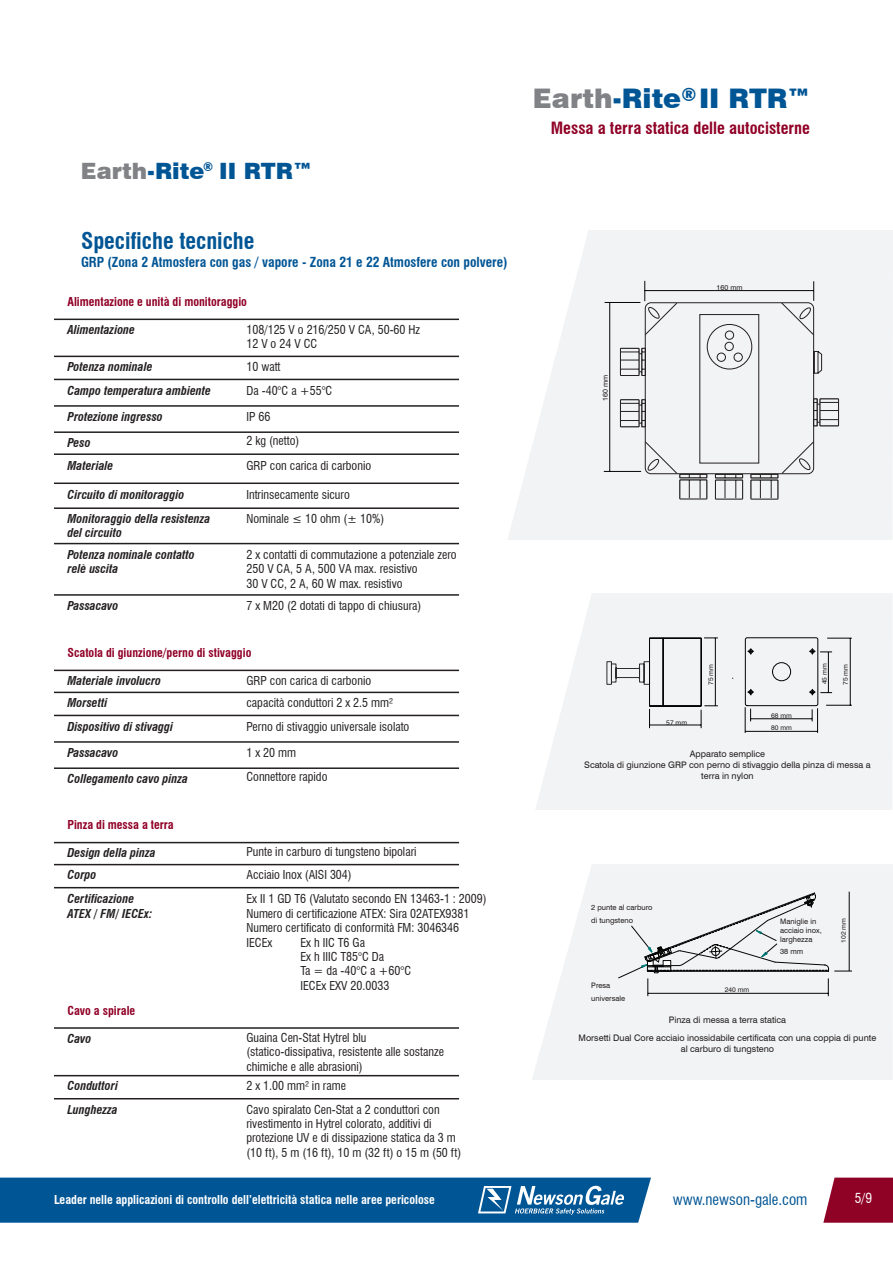
<style>
.page{position:relative;width:893px;height:1263px;background:#fff}
.page>*{position:absolute;margin:0;border:0;box-sizing:border-box;transform-origin:0 0}
.t1{font:900 27px "Swiss 721 BT";color:#005595}
.t2{font:700 condensed 22.5px "Swiss 721 BT";color:#005595}
.t3{font:900 22.5px "Swiss 721 BT";color:#005595}
.t4{font:900 18px "Swiss 721 BT";color:#005595}
.t5{font:700 condensed 16.5px "Swiss 721 BT";color:#900126}
.t6{font:condensed 15px "Swiss 721 BT";color:#005595}
.t7{font:700 condensed 13.5px "Swiss 721 BT";color:#005595}
.t8{font:condensed 13.5px "Swiss 721 BT";color:#fff}
.t9{font:condensed 12px/14.4px "Swiss 721 BT";color:#231f20}
.t10{font:italic 700 condensed 12px "Swiss 721 BT";color:#231f20}
.t11{font:700 condensed 12px "Swiss 721 BT";color:#900126}
.t12{font:700 condensed 12px "Swiss 721 BT";color:#fff}
.t13{font:900 12px "Swiss 721 BT";color:#005595}
.t14{font:9px/10.8px "Swiss 721 BT";color:#231f20;text-align:center}
.t15{font:7.5px/9px "Swiss 721 BT";color:#231f20}
.t16{font:7.2px "Swiss 721 BT";color:#231f20}
.t17{font:6.75px "Swiss 721 BT";color:#231f20}
.t18{font:6.6px "Swiss 721 BT";color:#231f20}
.s1{color:#808285}
</style>
<div class="page">
<svg style="left:823px;top:1177px;width:70px;height:46px;background:#9b1b3c"></svg>
<svg style="left:0;top:1177px;width:651px;height:46px;background:#11609c"></svg>
<svg style="left:508px;top:230px;width:385px;height:310px;fill:#f2f3f4"></svg>
<svg style="left:536px;top:593px;width:356px;height:217px;fill:#f2f3f4"></svg>
<svg style="left:532px;top:864px;width:361px;height:216px;fill:#f2f3f4"></svg>
<hr style="left:54px;top:319px;width:405px;height:1px;background:#231f20">
<hr style="left:54px;top:670px;width:405px;height:1px;background:#231f20">
<hr style="left:54px;top:842px;width:405px;height:1px;background:#231f20">
<hr style="left:54px;top:1027px;width:405px;height:2px;background:#231f20">
<hr style="left:54px;top:356px;width:405px;height:1px;background:#231f20">
<hr style="left:54px;top:692px;width:405px;height:1px;background:#231f20">
<hr style="left:54px;top:864px;width:405px;height:1px;background:#231f20">
<hr style="left:54px;top:1075px;width:405px;height:1px;background:#231f20">
<hr style="left:54px;top:379px;width:405px;height:1px;background:#231f20">
<hr style="left:54px;top:715px;width:405px;height:1px;background:#231f20">
<hr style="left:54px;top:887px;width:405px;height:1px;background:#231f20">
<hr style="left:54px;top:1098px;width:405px;height:1px;background:#231f20">
<hr style="left:54px;top:405px;width:405px;height:2px;background:#231f20">
<hr style="left:54px;top:741px;width:405px;height:2px;background:#231f20">
<hr style="left:54px;top:431px;width:405px;height:2px;background:#231f20">
<hr style="left:54px;top:767px;width:405px;height:2px;background:#231f20">
<hr style="left:54px;top:507px;width:405px;height:2px;background:#231f20">
<hr style="left:54px;top:453px;width:405px;height:2px;background:#231f20">
<hr style="left:54px;top:543px;width:405px;height:1px;background:#231f20">
<hr style="left:54px;top:482px;width:405px;height:2px;background:#231f20">
<hr style="left:54px;top:594px;width:405px;height:2px;background:#231f20">
<hr style="left:609px;top:302px;width:1px;height:169px;background:#040504">
<hr style="left:605px;top:302px;width:35px;height:1px;background:#040504">
<hr style="left:604px;top:471px;width:37px;height:1px;background:#040504">
<div style="left:819px;top:398px;width:20px;height:28px;border:1px solid #231f20"></div>
<div style="left:750px;top:479px;width:28px;height:21px;border:1px solid #231f20"></div>
<div style="left:715px;top:479px;width:28px;height:21px;border:1px solid #231f20"></div>
<div style="left:679px;top:479px;width:28px;height:20px;border:1px solid #231f20"></div>
<svg style="left:620px;top:281px;width:218px;height:217px"></svg>
<div style="left:679px;top:474px;width:28px;height:4px;border:1px solid #231f20"></div>
<svg style="left:607px;top:638px;width:111px;height:90px"></svg>
<svg style="left:745px;top:637px;width:107px;height:96px"></svg>
<div style="left:772px;top:662px;width:19px;height:19px;border:1px solid #040504;border-radius:50%"></div>
<hr style="left:849px;top:892px;width:1px;height:79px;background:#040504">
<svg style="left:618px;top:893px;width:234px;height:103px"></svg>
<div style="left:638px;top:915px;width:30px;height:17px;background:#f2f3f4"></div>
<p class="t4" style="left:681px;top:84px;width:16px">®</p>
<p class="t1" style="left:533px;top:82px;width:279px"><span class="s1">Earth</span>-Rite II RTR™</p>
<p class="t13" style="left:203px;top:160px;width:11px">®</p>
<p class="t3" style="left:81px;top:158px;width:233px"><span class="s1">Earth</span>-Rite II RTR™</p>
<p class="t2" style="left:81px;top:228px;width:175px">Specifiche tecniche</p>
<p class="t7" style="left:81px;top:254px;width:428px">GRP (Zona 2 Atmosfera con gas / vapore - Zona 21 e 22 Atmosfere con polvere)</p>
<p class="t11" style="left:68px;top:295px;width:181px">Alimentazione e unità di monitoraggio</p>
<p class="t10" style="left:68px;top:322px;width:69px">Alimentazione</p>
<p class="t9" style="left:246px;top:322px;width:175px">108/125 V o 216/250 V CA, 50-60 Hz</p>
<p class="t9" style="left:246px;top:337px;width:72px">12 V o 24 V CC</p>
<p class="t10" style="left:68px;top:359px;width:87px">Potenza nominale</p>
<p class="t9" style="left:246px;top:359px;width:36px">10 watt</p>
<p class="t10" style="left:68px;top:383px;width:145px">Campo temperatura ambiente</p>
<p class="t9" style="left:246px;top:383px;width:87px">Da -40°C a +55°C</p>
<p class="t10" style="left:68px;top:409px;width:97px">Protezione ingresso</p>
<p class="t9" style="left:246px;top:409px;width:25px">IP 66</p>
<p class="t10" style="left:68px;top:435px;width:25px">Peso</p>
<p class="t9" style="left:246px;top:433px;width:55px">2 kg (netto)</p>
<p class="t10" style="left:68px;top:458px;width:47px">Materiale</p>
<p class="t9" style="left:246px;top:458px;width:126px">GRP con carica di carbonio</p>
<p class="t10" style="left:68px;top:487px;width:118px">Circuito di monitoraggio</p>
<p class="t9" style="left:246px;top:487px;width:105px">Intrinsecamente sicuro</p>
<p class="t10" style="left:68px;top:511px;width:144px">Monitoraggio della resistenza</p>
<p class="t10" style="left:68px;top:526px;width:56px">del circuito</p>
<p class="t9" style="left:246px;top:511px;width:139px">Nominale ≤ 10 ohm (± 10%)</p>
<p class="t10" style="left:68px;top:547px;width:129px">Potenza nominale contatto</p>
<p class="t10" style="left:68px;top:562px;width:52px">relè uscita</p>
<p class="t9" style="left:246px;top:547px;width:212px">2 x contatti di commutazione a potenziale zero</p>
<p class="t9" style="left:246px;top:562px;width:173px">250 V CA, 5 A, 500 VA max. resistivo</p>
<p class="t9" style="left:246px;top:576px;width:158px">30 V CC, 2 A, 60 W max. resistivo</p>
<p class="t10" style="left:68px;top:599px;width:53px">Passacavo</p>
<p class="t9" style="left:246px;top:599px;width:177px">7 x M20 (2 dotati di tappo di chiusura)</p>
<p class="t11" style="left:68px;top:646px;width:185px">Scatola di giunzione/perno di stivaggio</p>
<p class="t10" style="left:68px;top:673px;width:95px">Materiale involucro</p>
<p class="t9" style="left:246px;top:673px;width:126px">GRP con carica di carbonio</p>
<p class="t10" style="left:68px;top:695px;width:41px">Morsetti</p>
<p class="t9" style="left:246px;top:695px;width:148px">capacità conduttori 2 x 2.5 mm²</p>
<p class="t10" style="left:68px;top:719px;width:107px">Dispositivo di stivaggi</p>
<p class="t9" style="left:246px;top:719px;width:165px">Perno di stivaggio universale isolato</p>
<p class="t10" style="left:68px;top:745px;width:53px">Passacavo</p>
<p class="t9" style="left:246px;top:745px;width:51px">1 x 20 mm</p>
<p class="t10" style="left:68px;top:771px;width:122px">Collegamento cavo pinza</p>
<p class="t9" style="left:246px;top:769px;width:83px">Connettore rapido</p>
<p class="t11" style="left:68px;top:818px;width:108px">Pinza di messa a terra</p>
<p class="t10" style="left:68px;top:846px;width:90px">Design della pinza</p>
<p class="t9" style="left:246px;top:845px;width:172px">Punte in carburo di tungsteno bipolari</p>
<p class="t10" style="left:68px;top:867px;width:31px">Corpo</p>
<p class="t9" style="left:246px;top:867px;width:107px">Acciaio Inox (AISI 304)</p>
<p class="t10" style="left:68px;top:892px;width:68px">Certificazione</p>
<p class="t10" style="left:68px;top:906px;width:86px">ATEX / FM/ IECEx:</p>
<p class="t9" style="left:246px;top:892px;width:242px">Ex II 1 GD T6 (Valutato secondo EN 13463-1 : 2009)</p>
<p class="t9" style="left:246px;top:906px;width:224px">Numero di certificazione ATEX: Sira 02ATEX9381</p>
<p class="t9" style="left:246px;top:920px;width:214px">Numero certificato di conformità FM: 3046346</p>
<p class="t9" style="left:246px;top:935px;width:28px">IECEx</p>
<p class="t9" style="left:300px;top:935px;width:112px">Ex h IIC T6 Ga<br>Ex h IIIC T85°C Da<br>Ta = da -40°C a +60°C<br>IECEx EXV 20.0033</p>
<p class="t11" style="left:68px;top:1003px;width:69px">Cavo a spirale</p>
<p class="t10" style="left:68px;top:1031px;width:26px">Cavo</p>
<p class="t9" style="left:246px;top:1030px;width:121px">Guaina Cen-Stat Hytrel blu</p>
<p class="t9" style="left:246px;top:1045px;width:199px">(statico-dissipativa, resistente alle sostanze chimiche e alle abrasioni)</p>
<p class="t10" style="left:68px;top:1078px;width:52px">Conduttori</p>
<p class="t9" style="left:246px;top:1078px;width:101px">2 x 1.00 mm² in rame</p>
<p class="t10" style="left:68px;top:1102px;width:52px">Lunghezza</p>
<p class="t9" style="left:246px;top:1102px;width:216px">Cavo spiralato Cen-Stat a 2 conduttori con rivestimento in Hytrel colorato, additivi di protezione UV e di dissipazione statica da 3 m (10 ft), 5 m (16 ft), 10 m (32 ft) o 15 m (50 ft)</p>
<p class="t5" style="left:551px;top:118px;width:261px">Messa a terra statica delle autocisterne</p>
<p class="t16" style="left:600px;top:401px;width:27px;rotate:-90deg">160 mm</p>
<p class="t16" style="left:717px;top:282px;width:27px">160 mm</p>
<p class="t17" style="left:666px;top:718px;width:22px">57 mm</p>
<p class="t17" style="left:706px;top:685px;width:22px;rotate:-90deg">75 mm</p>
<p class="t17" style="left:771px;top:711px;width:22px">68 mm</p>
<p class="t17" style="left:771px;top:723px;width:22px">80 mm</p>
<p class="t17" style="left:820px;top:684px;width:22px;rotate:-90deg">45 mm</p>
<p class="t17" style="left:841px;top:685px;width:22px;rotate:-90deg">75 mm</p>
<p class="t14" style="left:690px;top:748px;width:77px">Apparato semplice</p>
<p class="t14" style="left:584px;top:759px;width:288px">Scatola di giunzione GRP con perno di stivaggio della pinza di messa a terra in nylon</p>
<p class="t15" style="left:591px;top:903px;width:63px">2 punte al carburo</p>
<p class="t15" style="left:591px;top:915px;width:43px">di tungsteno</p>
<p class="t15" style="left:780px;top:916px;width:43px">Maniglie in acciaio inox, larghezza</p>
<p class="t15" style="left:780px;top:947px;width:25px">38 mm</p>
<p class="t15" style="left:591px;top:980px;width:21px">Presa</p>
<p class="t15" style="left:591px;top:993px;width:35px">universale</p>
<p class="t14" style="left:579px;top:1032px;width:299px">Morsetti Dual Core acciaio inossidabile certificata con una coppia di punte al carburo di tungsteno</p>
<p class="t18" style="left:839px;top:943px;width:26px;rotate:-90deg">102 mm</p>
<p class="t17" style="left:725px;top:985px;width:26px">240 mm</p>
<p class="t14" style="left:669px;top:1014px;width:119px">Pinza di messa a terra statica</p>
<p class="t12" style="left:54px;top:1192px;width:382px">Leader nelle applicazioni di controllo dell’elettricità statica nelle aree pericolose</p>
<p class="t6" style="left:673px;top:1190px;width:136px">www.newson-gale.com</p>
<p class="t8" style="left:855px;top:1190px;width:19px">5/9</p>
</div>
